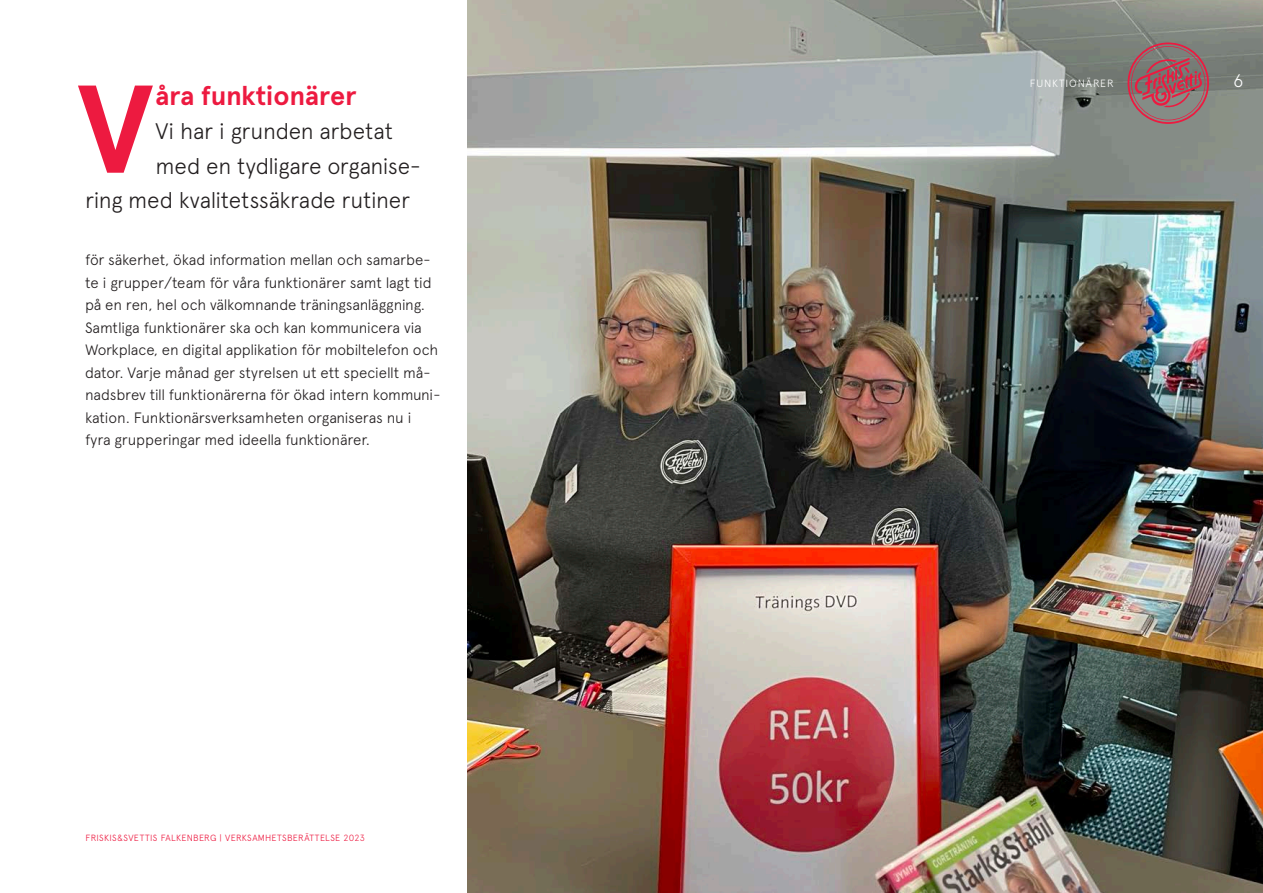
<style>
.page{position:relative;width:1263px;height:893px;background:#fff}
.page>*{position:absolute;margin:0;border:0;box-sizing:border-box;transform-origin:0 0}
.t1{font:700 124.5px "Apercu";color:#ed1a40}
.t2{font:700 27px "Apercu";letter-spacing:-.005em;color:#ed1a40}
.t3{font:300 22.5px "Apercu";letter-spacing:-.01em;color:#231f20}
.t4{font:300 18px "Apercu";color:#fff}
.t5{font:300 15px/22.5px "Apercu";letter-spacing:-.015em;color:#231f20}
.t6{font:300 10.5px "Apercu";letter-spacing:.085em;color:#fff}
.t7{font:300 9px "Apercu";letter-spacing:.035em;color:#ed1a40}
</style>
<div class="page">
<img style="left:468px;top:0;width:795px;height:893px">
<svg style="left:1127px;top:43px;width:82px;height:81px;background:#97696e"></svg>
<p class="t2" style="left:156px;top:79px;width:202px">åra funktionärer</p>
<p class="t3" style="left:156px;top:118px;width:239px">Vi har i grunden arbetat</p>
<p class="t3" style="left:156px;top:153px;width:267px">med en tydligare organise-</p>
<p class="t3" style="left:85px;top:187px;width:327px">ring med kvalitetssäkrade rutiner</p>
<p class="t1" style="left:78px;top:54px;width:77px">V</p>
<p class="t5" style="left:85px;top:249px;width:357px">för säkerhet, ökad information mellan och samarbe&shy;te i grupper/team för våra funktionärer samt lagt tid på en ren, hel och välkomnande träningsanläggning.<br>Samtliga funktionärer ska och kan kommunicera via Workplace, en digital applikation för mobiltelefon och dator. Varje månad ger styrelsen ut ett speciellt må&shy;nadsbrev till funktionärerna för ökad intern kommuni&shy;kation. Funktionärsverksamheten organiseras nu i fyra grupperingar med ideella funktionärer.</p>
<p class="t7" style="left:85px;top:832px;width:281px">FRISKIS&amp;SVETTIS FALKENBERG | VERKSAMHETSBERÄTTELSE 2023</p>
<p class="t6" style="left:1030px;top:77px;width:85px">FUNKTIONÄRER</p>
<p class="t4" style="left:1233px;top:70px;width:12px">6</p>
</div>
